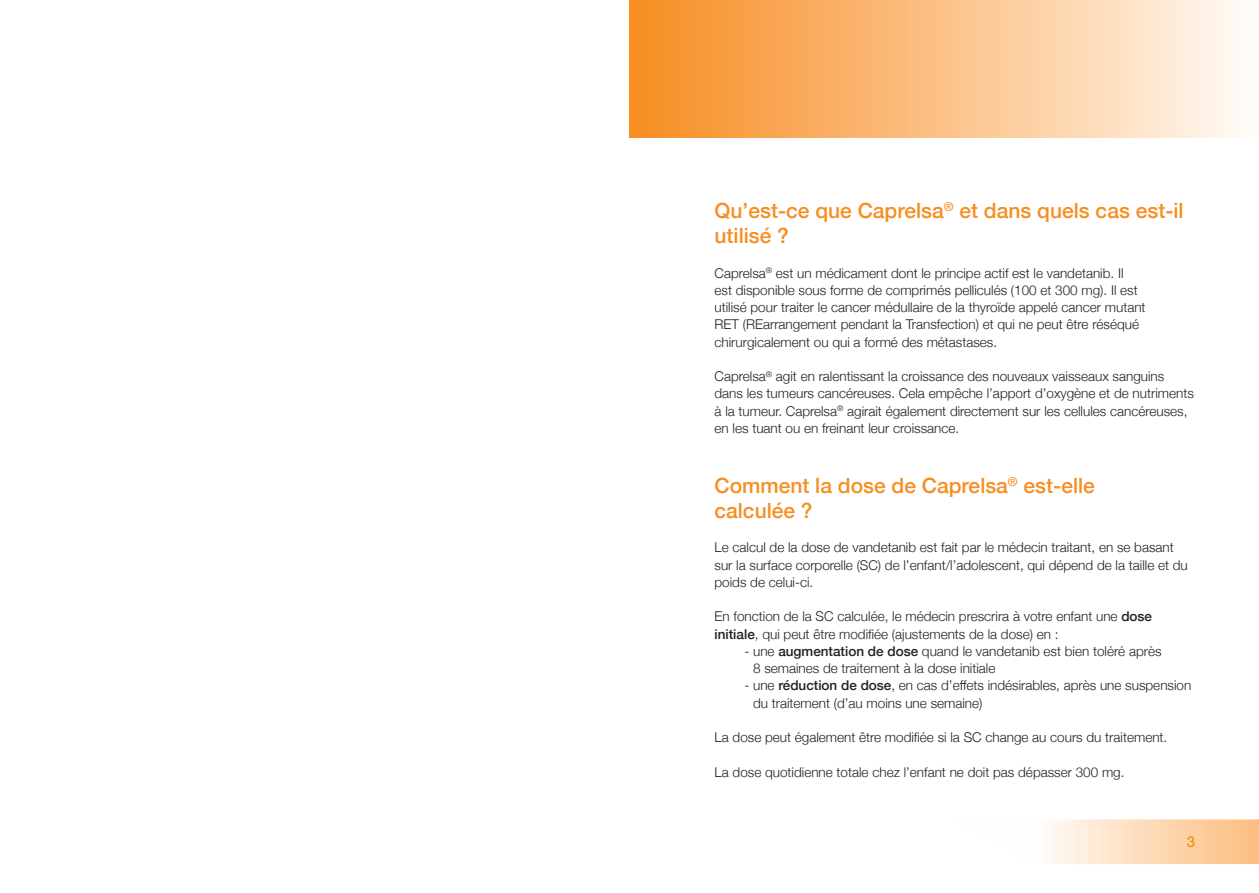
<style>
.page{position:relative;width:1259px;height:893px;background:#fff}
.page>*{position:absolute;margin:0;border:0;box-sizing:border-box;transform-origin:0 0}
.t1{font:500 21px/25.2px "Helvetica Neue";color:#f68e22}
.t2{font:500 15px "Helvetica Neue";color:#f68e22}
.t3{font:300 13.5px/17.2px "Helvetica Neue";color:#231f20}
.s1{font-weight:500}
</style>
<div class="page">
<svg style="left:1050px;top:819px;width:209px;height:45px;background:#fddab7"></svg>
<div style="left:629px;top:0;width:630px;height:137px;background:linear-gradient(to right,#f78b1f,#fffaf5)"></div>
<h1 class="t1" style="left:714px;top:196px;width:470px">Qu’est-ce que Caprelsa<sup>®</sup> et dans quels cas est-il utilisé ?</h1>
<p class="t3" style="left:714px;top:263px;width:432px">Caprelsa<sup>®</sup> est un médicament dont le principe actif est le vandetanib. Il<br>est disponible sous forme de comprimés pelliculés (100 et 300 mg). Il est utilisé pour traiter le cancer médullaire de la thyroïde appelé cancer mutant RET (REarrangement pendant la Transfection) et qui ne peut être réséqué chirurgicalement ou qui a formé des métastases.</p>
<p class="t3" style="left:714px;top:367px;width:481px">Caprelsa<sup>®</sup> agit en ralentissant la croissance des nouveaux vaisseaux sanguins dans les tumeurs cancéreuses. Cela empêche l’apport d’oxygène et de nutriments à la tumeur. Caprelsa<sup>®</sup> agirait également directement sur les cellules cancéreuses, en les tuant ou en freinant leur croissance.</p>
<h1 class="t1" style="left:714px;top:471px;width:382px">Comment la dose de Caprelsa<sup>®</sup> est-elle calculée ?</h1>
<p class="t3" style="left:714px;top:538px;width:475px">Le calcul de la dose de vandetanib est fait par le médecin traitant, en se basant sur la surface corporelle (SC) de l’enfant/l’adolescent, qui dépend de la taille et du poids de celui-ci.</p>
<p class="t3" style="left:714px;top:607px;width:439px">En fonction de la SC calculée, le médecin prescrira à votre enfant une <span class="s1">dose initiale</span>, qui peut être modifiée (ajustements de la dose) en :</p>
<p class="t3" style="left:753px;top:641px;width:410px;text-indent:-9px">- une <span class="s1">augmentation de dose</span> quand le vandetanib est bien toléré après<br>8 semaines de traitement à la dose initiale</p>
<p class="t3" style="left:753px;top:676px;width:440px;text-indent:-9px">- une <span class="s1">réduction de dose</span>, en cas d’effets indésirables, après une suspension du traitement (d’au moins une semaine)</p>
<p class="t3" style="left:714px;top:728px;width:454px">La dose peut également être modifiée si la SC change au cours du traitement.</p>
<p class="t3" style="left:714px;top:762px;width:411px">La dose quotidienne totale chez l’enfant ne doit pas dépasser 300 mg.</p>
<p class="t2" style="left:1186px;top:830px;width:10px">3</p>
</div>
